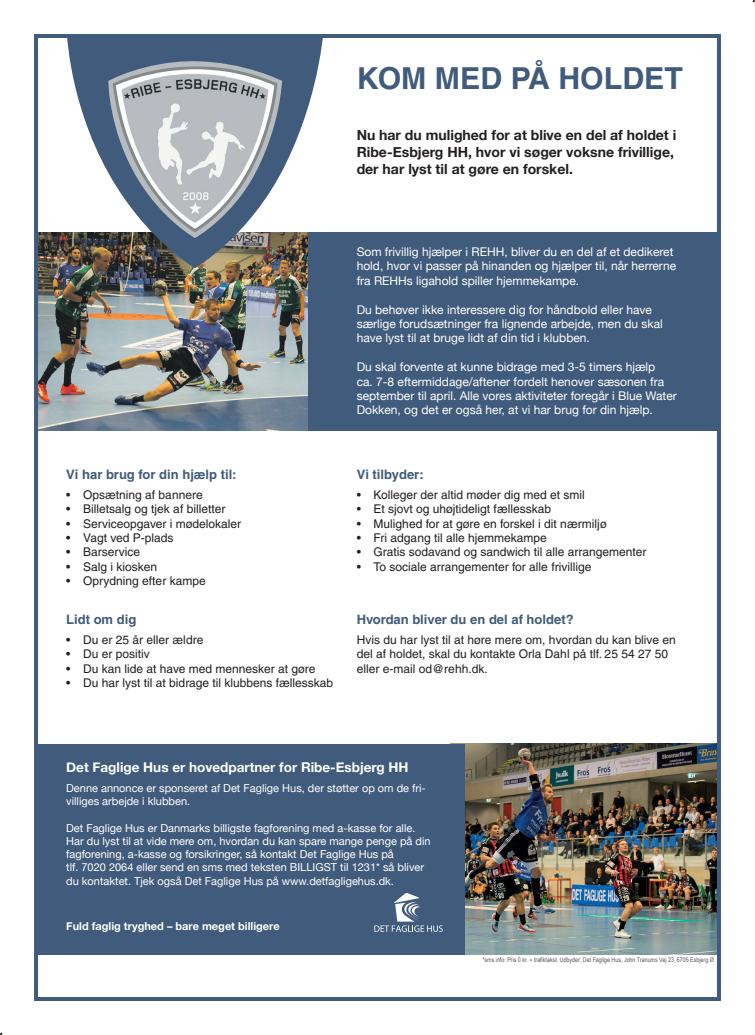
<style>
.page{position:relative;width:755px;height:1035px;background:#fff}
.page>*{position:absolute;margin:0;border:0;box-sizing:border-box;transform-origin:0 0}
.t1{font:700 30.3px "Helvetica LT";color:#415b7d}
.t2{font:700 14px/16.8px "Helvetica Neue";color:#231f20}
.t3{font:700 13.5px "Helvetica Neue";color:#fff}
.t4{font:700 13px "Helvetica LT";color:#415b7d}
.t5{font:12px/14.4px "Helvetica LT";color:#231f20}
.t6{font:12px/14.4px "Helvetica Neue";color:#fff}
.t7{font:11px/13.2px "Helvetica Neue";color:#fff}
.t8{font:700 11px "Helvetica Neue";color:#fff}
.t9{font:6.5px "Arial Narrow";color:#57585a}
</style>
<div class="page">
<img style="left:39px;top:232px;width:269px;height:198px">
<img style="left:463px;top:744px;width:252px;height:210px">
<div style="left:308px;top:232px;width:410px;height:198px;background:#415b7d"></div>
<div style="left:34px;top:34px;width:686px;height:967px;border:4px solid #415b7d"></div>
<div style="left:36px;top:744px;width:427px;height:210px;background:#415b7d"></div>
<svg style="left:66px;top:36px;width:258px;height:232px"></svg>
<img style="left:108px;top:61px;width:174px;height:177px">
<svg style="left:374px;top:893px;width:68px;height:39px"></svg>
<h1 class="t1" style="left:356px;top:59px;width:327px">KOM MED PÅ HOLDET</h1>
<p class="t2" style="left:356px;top:127px;width:321px">Nu har du mulighed for at blive en del af holdet i<br>Ribe-Esbjerg HH, hvor vi søger voksne frivillige, der har lyst til at gøre en forskel.</p>
<p class="t4" style="left:66px;top:466px;width:172px">Vi har brug for din hjælp til:</p>
<p class="t5" style="left:66px;top:487px;width:138px">• Opsætning af bannere</p>
<p class="t5" style="left:66px;top:502px;width:160px">• Billetsalg og tjek af billetter</p>
<p class="t5" style="left:66px;top:516px;width:176px">• Serviceopgaver i mødelokaler</p>
<p class="t5" style="left:66px;top:530px;width:109px">• Vagt ved P-plads</p>
<p class="t5" style="left:66px;top:545px;width:75px">• Barservice</p>
<p class="t5" style="left:66px;top:559px;width:92px">• Salg i kiosken</p>
<p class="t5" style="left:66px;top:574px;width:141px">• Oprydning efter kampe</p>
<p class="t4" style="left:66px;top:611px;width:72px">Lidt om dig</p>
<p class="t5" style="left:66px;top:632px;width:138px">• Du er 25 år eller ældre</p>
<p class="t5" style="left:66px;top:647px;width:85px">• Du er positiv</p>
<p class="t5" style="left:66px;top:661px;width:250px">• Du kan lide at have med mennesker at gøre</p>
<p class="t5" style="left:66px;top:675px;width:268px">• Du har lyst til at bidrage til klubbens fællesskab</p>
<p class="t6" style="left:356px;top:245px;width:321px">Som frivillig hjælper i REHH, bliver du en del af et dedikeret hold, hvor vi passer på hinanden og hjælper til, når herrerne fra REHHs ligahold spiller hjemmekampe.</p>
<p class="t6" style="left:356px;top:303px;width:307px">Du behøver ikke interessere dig for håndbold eller have særlige forudsætninger fra lignende arbejde, men du skal have lyst til at bruge lidt af din tid i klubben.</p>
<p class="t6" style="left:356px;top:360px;width:321px">Du skal forvente at kunne bidrage med 3-5 timers hjælp<br>ca. 7-8 eftermiddage/aftener fordelt henover sæsonen fra september til april. Alle vores aktiviteter foregår i Blue Water Dokken, og det er også her, at vi har brug for din hjælp.</p>
<p class="t4" style="left:356px;top:466px;width:68px">Vi tilbyder:</p>
<p class="t5" style="left:356px;top:487px;width:229px">• Kolleger der altid møder dig med et smil</p>
<p class="t5" style="left:356px;top:502px;width:196px">• Et sjovt og uhøjtideligt fællesskab</p>
<p class="t5" style="left:356px;top:516px;width:252px">• Mulighed for at gøre en forskel i dit nærmiljø</p>
<p class="t5" style="left:356px;top:530px;width:191px">• Fri adgang til alle hjemmekampe</p>
<p class="t5" style="left:356px;top:545px;width:291px">• Gratis sodavand og sandwich til alle arrangementer</p>
<p class="t5" style="left:356px;top:559px;width:236px">• To sociale arrangementer for alle frivillige</p>
<p class="t4" style="left:356px;top:611px;width:218px">Hvordan bliver du en del af holdet?</p>
<p class="t5" style="left:356px;top:632px;width:320px">Hvis du har lyst til at høre mere om, hvordan du kan blive en del af holdet, skal du kontakte Orla Dahl på tlf. 25 54 27 50 eller e-mail od@rehh.dk.</p>
<p class="t3" style="left:66px;top:756px;width:343px">Det Faglige Hus er hovedpartner for Ribe-Esbjerg HH</p>
<p class="t7" style="left:66px;top:782px;width:361px">Denne annonce er sponseret af Det Faglige Hus, der støtter op om de fri&shy;villiges arbejde i klubben.</p>
<p class="t7" style="left:66px;top:822px;width:365px">Det Faglige Hus er Danmarks billigste fagforening med a-kasse for alle.<br>Har du lyst til at vide mere om, hvordan du kan spare mange penge på din fagforening, a-kasse og forsikringer, så kontakt Det Faglige Hus på<br>tlf. 7020 2064 eller send en sms med teksten BILLIGST til 1231* så bliver du kontaktet. Tjek også Det Faglige Hus på www.detfagligehus.dk.</p>
<p class="t8" style="left:66px;top:917px;width:215px">Fuld faglig tryghed – bare meget billigere</p>
<p class="t9" style="left:482px;top:955px;width:233px">*sms info: Pris 0 kr. + trafiktakst. Udbyder: Det Faglige Hus, John Tranums Vej 23, 6705 Esbjerg Ø</p>
</div>
